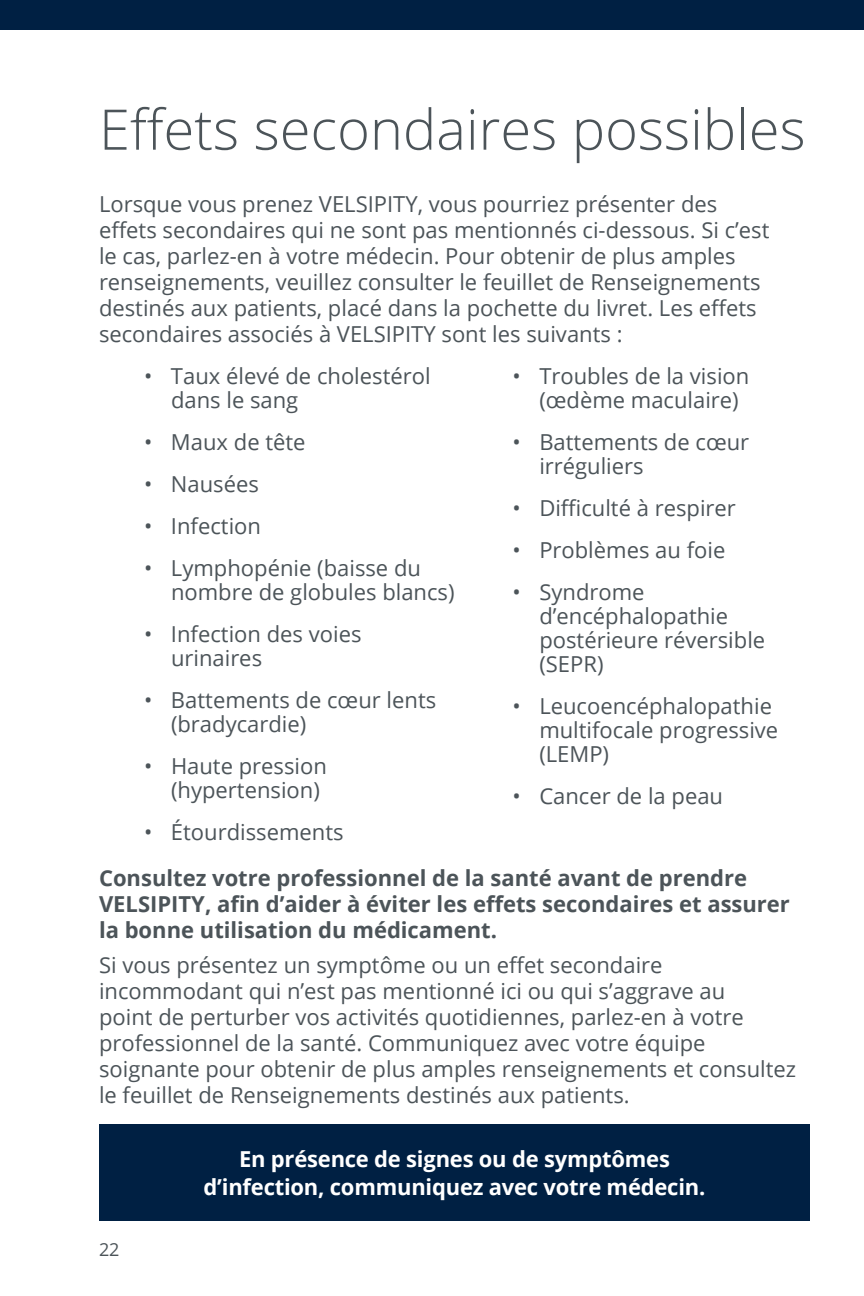
<style>
.page{position:relative;width:864px;height:1296px;background:#fff}
.page>*{position:absolute;margin:0;border:0;box-sizing:border-box;transform-origin:0 0}
.t1{font:300 56px "Open Sans";color:#4c5459}
.Body_copy{font:22px/24px "Open Sans";color:#4c5459}
.t2{font:700 22px/26px "Open Sans";color:#4c5459}
.t3{font:700 22px/28px "Open Sans";letter-spacing:-.01em;color:#fff;text-align:center}
.t4{font:18px "Open Sans";color:#4c5459}
</style>
<div class="page">
<div style="left:0;top:0;width:864px;height:29px;background:#002043"></div>
<div style="left:99px;top:1124px;width:711px;height:97px;background:#002043"></div>
<p class="t1" style="left:99px;top:91px;width:708px">Effets secondaires possibles</p>
<p class="Body_copy" style="left:99px;top:190px;width:672px;line-height:26px">Lorsque vous prenez VELSIPITY, vous pourriez présenter des effets secondaires qui ne sont pas mentionnés ci-dessous. Si c’est le cas, parlez-en à votre médecin. Pour obtenir de plus amples renseignements, veuillez consulter le feuillet de Renseignements destinés aux patients, placé dans la pochette du livret. Les effets secondaires associés à VELSIPITY sont les suivants :</p>
<p class="Body_copy" style="left:171px;top:363px;width:261px;text-indent:-27px">• Taux élevé de cholestérol dans le sang</p>
<p class="Body_copy" style="left:144px;top:429px;width:163px">• Maux de tête</p>
<p class="Body_copy" style="left:144px;top:471px;width:116px">• Nausées</p>
<p class="Body_copy" style="left:144px;top:513px;width:119px">• Infection</p>
<p class="Body_copy" style="left:171px;top:555px;width:285px;text-indent:-27px">• Lymphopénie (baisse du nombre de globules blancs)</p>
<p class="Body_copy" style="left:171px;top:621px;width:192px;text-indent:-27px">• Infection des voies urinaires</p>
<p class="Body_copy" style="left:171px;top:687px;width:267px;text-indent:-27px">• Battements de cœur lents (bradycardie)</p>
<p class="Body_copy" style="left:171px;top:753px;width:157px;text-indent:-27px">• Haute pression (hypertension)</p>
<p class="Body_copy" style="left:144px;top:819px;width:201px">• Étourdissements</p>
<p class="Body_copy" style="left:539px;top:363px;width:212px;text-indent:-27px">• Troubles de la vision (œdème maculaire)</p>
<p class="Body_copy" style="left:539px;top:429px;width:211px;text-indent:-27px">• Battements de cœur irréguliers</p>
<p class="Body_copy" style="left:512px;top:495px;width:225px">• Difficulté à respirer</p>
<p class="Body_copy" style="left:512px;top:537px;width:215px">• Problèmes au foie</p>
<p class="Body_copy" style="left:539px;top:579px;width:227px;text-indent:-27px">• Syndrome d’encéphalopathie postérieure réversible (SEPR)</p>
<p class="Body_copy" style="left:539px;top:693px;width:240px;text-indent:-27px">• Leucoencéphalopathie multifocale progressive (LEMP)</p>
<p class="Body_copy" style="left:512px;top:783px;width:212px">• Cancer de la peau</p>
<p class="t2" style="left:99px;top:864px;width:692px">Consultez votre professionnel de la santé avant de prendre<br>VELSIPITY, afin d’aider à éviter les effets secondaires et assurer la bonne utilisation du médicament.</p>
<p class="Body_copy" style="left:99px;top:951px;width:699px;line-height:26px">Si vous présentez un symptôme ou un effet secondaire incommodant qui n’est pas mentionné ici ou qui s’aggrave au<br>point de perturber vos activités quotidiennes, parlez-en à votre professionnel de la santé. Communiquez avec votre équipe soignante pour obtenir de plus amples renseignements et consultez le feuillet de Renseignements destinés aux patients.</p>
<p class="t4" style="left:99px;top:1237px;width:22px">22</p>
<p class="t3" style="left:204px;top:1144px;width:503px">En présence de signes ou de symptômes d’infection, communiquez avec votre médecin.</p>
</div>
